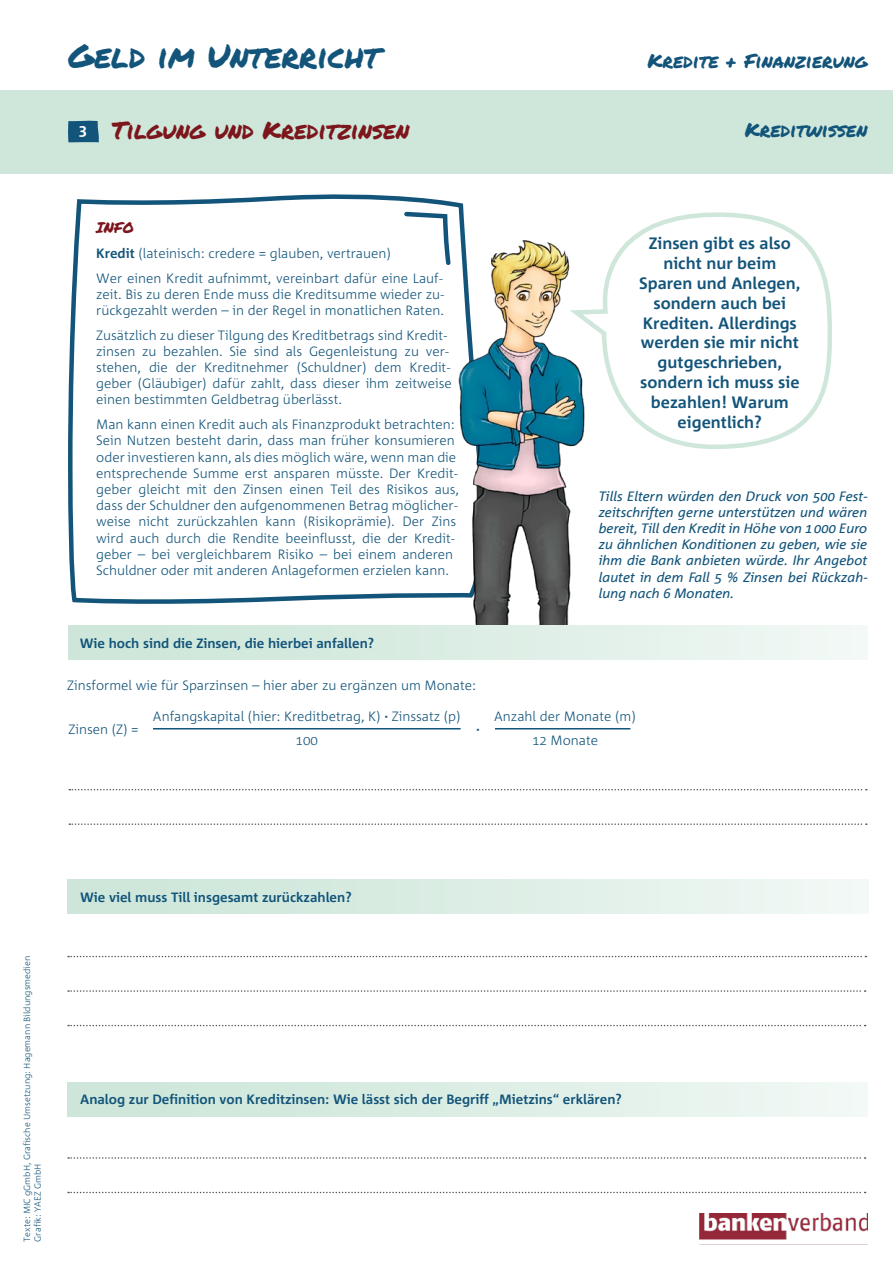
<style>
.page{position:relative;width:893px;height:1263px;background:#fff}
.page>*{position:absolute;margin:0;border:0;box-sizing:border-box;transform-origin:0 0}
.t1{font:33px "Permanent Marker";color:#12547a}
.t2{font:24px "Permanent Marker";color:#7c161c}
.t3{font:19.5px "Permanent Marker";color:#12547a}
.t4{font:700 16.5px/19.8px "Corpid";color:#12547a;text-align:center}
.t5{font:15px "Permanent Marker";color:#7c161c}
.t6{font:700 15px "Corpid";color:#fff}
.t7{font:300 13.5px/16.2px "Corpid";color:#12547a}
.t8{font:italic 13.5px/16.2px "Corpid Office";color:#12547a;text-align:justify}
.t9{font:700 13.5px "Corpid";color:#12547a}
.t10{font:300 9px/10.8px "Corpid";color:#12547a}
.s1{font-weight:700}
</style>
<div class="page">
<div style="left:0;top:90px;width:893px;height:83px;background:#cee7da"></div>
<img style="left:700px;top:1213px;width:168px;height:32px">
<svg style="left:68px;top:120px;width:31px;height:22px"></svg>
<svg style="left:617px;top:212px;width:215px;height:237px"></svg>
<svg style="left:68px;top:194px;width:397px;height:410px"></svg>
<svg style="left:402px;top:209px;width:51px;height:58px"></svg>
<img style="left:444px;top:223px;width:173px;height:402px">
<div style="left:68px;top:880px;width:800px;height:34px;background:linear-gradient(to right,#cae4d7,#f1f8f4)"></div>
<svg style="left:68px;top:956px;width:798px;height:1px"></svg>
<svg style="left:68px;top:990px;width:798px;height:2px"></svg>
<svg style="left:68px;top:1025px;width:798px;height:1px"></svg>
<div style="left:68px;top:1082px;width:800px;height:34px;background:linear-gradient(to right,#cae5d7,#f1f8f4)"></div>
<svg style="left:68px;top:1157px;width:798px;height:2px"></svg>
<svg style="left:68px;top:1192px;width:798px;height:1px"></svg>
<div style="left:68px;top:625px;width:799px;height:34px;background:linear-gradient(to right,#cae5d7,#f1f8f4)"></div>
<svg style="left:69px;top:789px;width:798px;height:1px"></svg>
<svg style="left:69px;top:823px;width:798px;height:2px"></svg>
<hr style="left:153px;top:728px;width:308px;height:1px;background:#12547a">
<hr style="left:495px;top:728px;width:135px;height:1px;background:#12547a">
<h1 class="t1" style="left:68px;top:31px;width:313px">Geld im Unterricht</h1>
<h3 class="t3" style="left:647px;top:46px;width:222px">Kredite + Finanzierung</h3>
<h2 class="t2" style="left:112px;top:112px;width:299px">Tilgung und Kreditzinsen</h2>
<p class="t6" style="left:79px;top:122px;width:10px">3</p>
<h3 class="t3" style="left:745px;top:116px;width:124px">Kreditwissen</h3>
<p class="t5" style="left:96px;top:216px;width:39px">INFO</p>
<p class="t7" style="left:96px;top:241px;width:348px;line-height:24.8px"><span class="s1">Kredit</span> (lateinisch: credere = glauben, vertrauen)<br>Wer einen Kredit aufnimmt, vereinbart dafür eine Lauf-</p>
<p class="t7" style="left:96px;top:286px;width:350px">zeit. Bis zu deren Ende muss die Kreditsumme wieder zu&shy;rückgezahlt werden – in der Regel in monatlichen Raten.</p>
<p class="t7" style="left:96px;top:327px;width:357px">Zusätzlich zu dieser Tilgung des Kreditbetrags sind Kredit&shy;zinsen zu bezahlen. Sie sind als Gegenleistung zu ver&shy;stehen, die der Kreditnehmer (Schuldner) dem Kredit&shy;geber (Gläubiger) dafür zahlt, dass dieser ihm zeitweise einen bestimmten Geldbetrag überlässt.</p>
<p class="t7" style="left:96px;top:416px;width:365px">Man kann einen Kredit auch als Finanzprodukt betrachten:<br>Sein Nutzen besteht darin, dass man früher konsumieren oder investieren kann, als dies möglich wäre, wenn man die entsprechende Summe erst ansparen müsste. Der Kredit&shy;geber gleicht mit den Zinsen einen Teil des Risikos aus, dass der Schuldner den aufgenommenen Betrag möglicher&shy;weise nicht zurückzahlen kann (Risikoprämie). Der Zins wird auch durch die Rendite beeinflusst, die der Kredit&shy;geber – bei vergleichbarem Risiko – bei einem anderen Schuldner oder mit anderen Anlageformen erzielen kann.</p>
<p class="t4" style="left:639px;top:234px;width:163px">Zinsen gibt es also nicht nur beim<br>Sparen und Anlegen, sondern auch bei<br>Krediten. Allerdings werden sie mir nicht gutgeschrieben, sondern ich muss sie bezahlen! Warum eigentlich?</p>
<p class="t8" style="left:599px;top:488px;width:270px">Tills Eltern würden den Druck von 500 Fest&shy;zeitschriften gerne unterstützen und wären bereit, Till den Kredit in Höhe von 1000 Euro zu ähnlichen Konditionen zu geben, wie sie ihm die Bank anbieten würde. Ihr Angebot lautet in dem Fall 5 % Zinsen bei Rückzah&shy;lung nach 6 Monaten.</p>
<p class="t9" style="left:80px;top:635px;width:296px">Wie hoch sind die Zinsen, die hierbei anfallen?</p>
<p class="t7" style="left:67px;top:677px;width:410px">Zinsformel wie für Sparzinsen – hier aber zu ergänzen um Monate:</p>
<p class="t7" style="left:153px;top:708px;width:309px">Anfangskapital (hier: Kreditbetrag, K) <span class="s1">·</span> Zinssatz (p)</p>
<p class="t7" style="left:494px;top:708px;width:143px">Anzahl der Monate (m)</p>
<p class="t7" style="left:296px;top:732px;width:24px">100</p>
<p class="t7" style="left:532px;top:732px;width:68px">12 Monate</p>
<p class="t7" style="left:68px;top:721px;width:72px">Zinsen (Z) =</p>
<p class="t9" style="left:476px;top:722px;width:5px">·</p>
<p class="t10" style="left:22px;top:1242px;width:287px;rotate:-90deg">Texte: MIC gGmbH, Grafische Umsetzung: Hagemann Bildungsmedien<br>Grafik: YAEZ GmbH</p>
<p class="t9" style="left:80px;top:890px;width:273px">Wie viel muss Till insgesamt zurückzahlen?</p>
<p class="t9" style="left:80px;top:1092px;width:543px">Analog zur Definition von Kreditzinsen: Wie lässt sich der Begriff „Mietzins“ erklären?</p>
</div>
